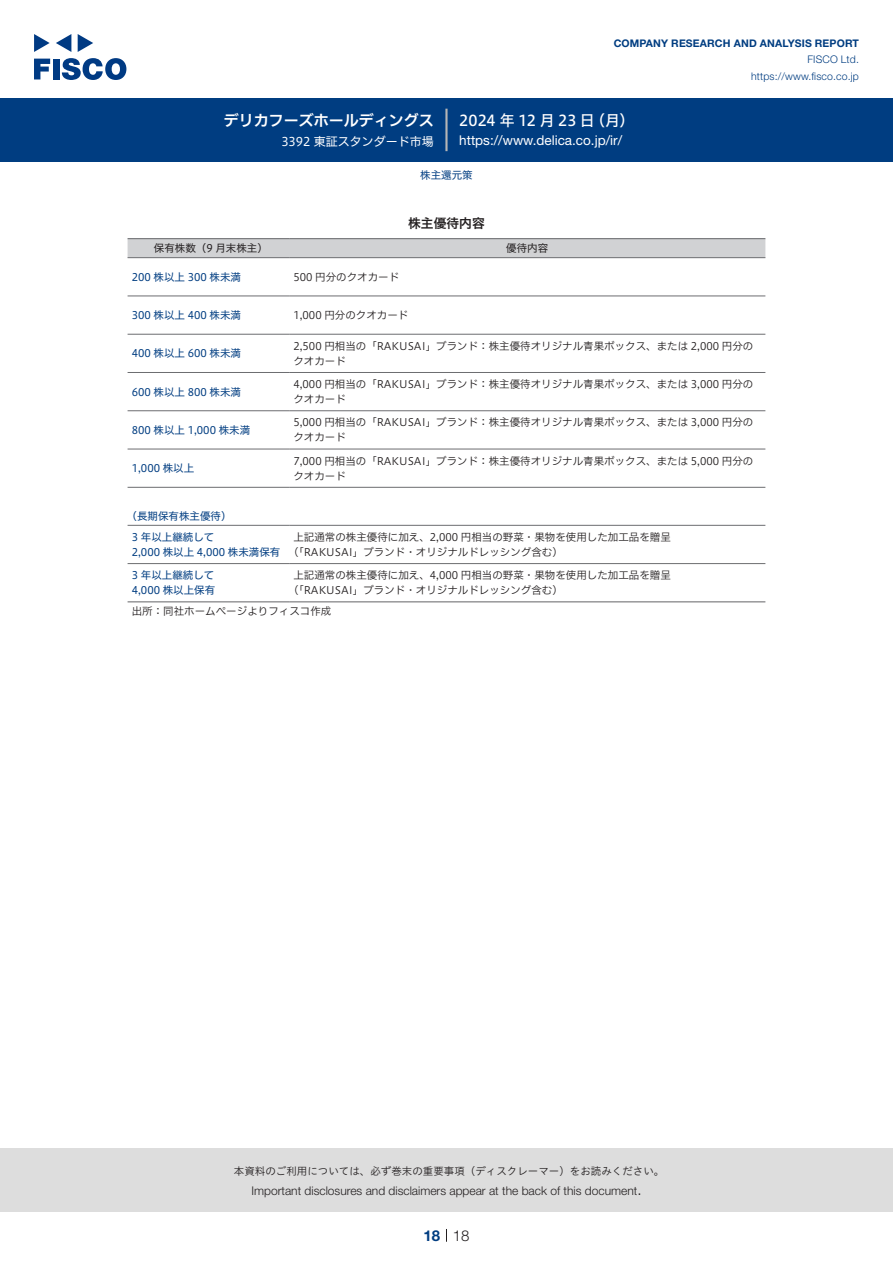
<style>
.page{position:relative;width:893px;height:1263px;background:#fff}
.page>*{position:absolute;margin:0;border:0;box-sizing:border-box;transform-origin:0 0}
.t1{font:15px "Hiragino UD Sans F Std N W5";letter-spacing:.005em;color:#fff}
.t2{font:15px "Hiragino UD Sans F Std N W6";color:#fff}
.t3{font:300 15px "Helvetica Neue LT Std";color:#231f20}
.t4{font:700 15px "Helvetica Neue LT Std";color:#003d81}
.t5{font:13.5px "Helvetica Neue LT Std";color:#fff}
.チャートタイトル{font:12.75px "Hiragino UD Sans F Std N W6";color:#231f20}
.t6{font:300 12px "Helvetica Neue LT Std";color:#231f20}
.t7{font:12px "Hiragino UD Sans F Std N W4";color:#fff}
.表組み基本スタイル{font:10.5px/15px "Hiragino UD Sans F Std N W3";color:#231f20}
.表左{font:10.5px "Hiragino UD Sans F Std N W4";color:#003d81}
.t8{font:10.5px "Hiragino UD Sans Std W3";color:#231f20}
.t9{font:700 10.5px "Helvetica Neue LT Std";letter-spacing:.015em;color:#003d81}
.t10{font:300 10.5px/16.5px "Helvetica Neue LT Std";letter-spacing:.015em;color:#003d81;text-align:right}
.表上{font:10.5px "Hiragino UD Sans F Std N W4";color:#231f20}
.ヘッダー{font:10.5px "Hiragino UD Sans F Std N W4";color:#003d81}
</style>
<div class="page">
<div style="left:0;top:1148px;width:893px;height:64px;background:#ddd"></div>
<svg style="left:34px;top:59px;width:16px;height:20px"></svg>
<div style="left:53px;top:59px;width:6px;height:20px;background:#003a83"></div>
<svg style="left:62px;top:58px;width:64px;height:22px"></svg>
<svg style="left:34px;top:34px;width:16px;height:18px"></svg>
<svg style="left:78px;top:34px;width:15px;height:18px"></svg>
<svg style="left:56px;top:34px;width:15px;height:18px"></svg>
<div style="left:0;top:98px;width:893px;height:64px;background:#003d81"></div>
<hr style="left:445px;top:109px;width:3px;height:42px;background:#b5b5b6">
<svg style="left:446px;top:1229px;width:1px;height:13px"></svg>
<div style="left:128px;top:239px;width:637px;height:18px;background:#d1d2d4"></div>
<hr style="left:128px;top:257px;width:161px;height:1px;background:#6c6d70">
<hr style="left:289px;top:257px;width:476px;height:1px;background:#6c6d70">
<hr style="left:128px;top:296px;width:161px;height:1px;background:#6c6d70">
<hr style="left:289px;top:296px;width:476px;height:1px;background:#6c6d70">
<hr style="left:128px;top:334px;width:161px;height:1px;background:#6c6d70">
<hr style="left:289px;top:334px;width:476px;height:1px;background:#6c6d70">
<hr style="left:128px;top:372px;width:161px;height:1px;background:#6c6d70">
<hr style="left:289px;top:372px;width:476px;height:1px;background:#6c6d70">
<hr style="left:128px;top:410px;width:161px;height:1px;background:#6c6d70">
<hr style="left:289px;top:410px;width:476px;height:1px;background:#6c6d70">
<hr style="left:128px;top:449px;width:161px;height:1px;background:#6c6d70">
<hr style="left:289px;top:449px;width:476px;height:1px;background:#6c6d70">
<hr style="left:128px;top:238px;width:161px;height:1px;background:#6c6d70">
<hr style="left:289px;top:238px;width:476px;height:1px;background:#6c6d70">
<hr style="left:128px;top:563px;width:161px;height:1px;background:#6c6d70">
<hr style="left:289px;top:563px;width:476px;height:1px;background:#6c6d70">
<hr style="left:128px;top:601px;width:161px;height:1px;background:#6c6d70">
<hr style="left:289px;top:601px;width:476px;height:1px;background:#6c6d70">
<hr style="left:128px;top:487px;width:161px;height:1px;background:#6c6d70">
<hr style="left:289px;top:487px;width:476px;height:1px;background:#6c6d70">
<hr style="left:128px;top:525px;width:161px;height:1px;background:#6c6d70">
<hr style="left:289px;top:525px;width:476px;height:1px;background:#6c6d70">
<h1 class="t2" style="left:224px;top:109px;width:212px">デリカフーズホールディングス</h1>
<p class="t7" style="left:281px;top:132px;width:154px">3392 東証スタンダード市場</p>
<p class="t9" style="left:614px;top:37px;width:247px">COMPANY RESEARCH AND ANALYSIS REPORT</p>
<p class="t10" style="left:751px;top:51px;width:109px">FISCO Ltd. https://www.fisco.co j p.</p>
<h1 class="t1" style="left:590px;top:109px;width:46px">（月(</h1>
<h1 class="t1" style="left:459px;top:109px;width:137px">2024 年 12 月23 日</h1>
<p class="t5" style="left:459px;top:132px;width:164px">https://www.delica. c o j p. /i r/</p>
<p class="表上" style="left:154px;top:240px;width:116px">保有株数（9 月末株主）</p>
<p class="表左" style="left:132px;top:269px;width:111px">200 株以上 300 株未満</p>
<p class="表左" style="left:132px;top:307px;width:111px">300 株以上 400 株未満</p>
<p class="表左" style="left:132px;top:345px;width:111px">400 株以上 600 株未満</p>
<p class="表左" style="left:132px;top:384px;width:111px">600 株以上 800 株未満</p>
<p class="表左" style="left:132px;top:422px;width:120px">800 株以上 1,000 株未満</p>
<p class="表左" style="left:132px;top:460px;width:64px">1,000 株以上</p>
<p class="表左" style="left:127px;top:508px;width:106px">（長期保有株主優待(</p>
<p class="表左" style="left:132px;top:529px;width:84px">3 年以上継続して</p>
<p class="表左" style="left:132px;top:544px;width:150px">2,000 株以上 4,000 株未満保有</p>
<p class="ヘッダー" style="left:420px;top:167px;width:54px">株主還元策</p>
<p class="チャートタイトル" style="left:408px;top:214px;width:78px">株主優待内容</p>
<p class="表組み基本スタイル" style="left:293px;top:269px;width:107px">500 円分のクオカード</p>
<p class="表組み基本スタイル" style="left:293px;top:307px;width:116px">1,000 円分のクオカード</p>
<p class="表上" style="left:506px;top:240px;width:43px">優待内容</p>
<p class="表組み基本スタイル" style="left:293px;top:338px;width:461px">2,500 円相当の「RAKUSAI」ブランド：株主優待オリジナル青果ボックス、または 2,000 円分の</p>
<p class="表組み基本スタイル" style="left:293px;top:353px;width:54px">クオカード</p>
<p class="表組み基本スタイル" style="left:293px;top:376px;width:461px">4,000 円相当の「RAKUSAI」ブランド：株主優待オリジナル青果ボックス、または 3,000 円分の</p>
<p class="表組み基本スタイル" style="left:293px;top:391px;width:54px">クオカード</p>
<p class="表組み基本スタイル" style="left:293px;top:414px;width:461px">5,000 円相当の「RAKUSAI」ブランド：株主優待オリジナル青果ボックス、または 3,000 円分の</p>
<p class="表組み基本スタイル" style="left:293px;top:429px;width:54px">クオカード</p>
<p class="表組み基本スタイル" style="left:293px;top:453px;width:461px">7,000 円相当の「RAKUSAI」ブランド：株主優待オリジナル青果ボックス、または 5,000 円分の</p>
<p class="表組み基本スタイル" style="left:293px;top:468px;width:54px">クオカード</p>
<p class="表組み基本スタイル" style="left:288px;top:529px;width:384px;text-indent:5px">上記通常の株主優待に加え、2,000 円相当の野菜・果物を使用した加工品を贈呈（「RAKUSAI」ブランド・オリジナルドレッシング含む(</p>
<p class="表左" style="left:132px;top:567px;width:84px">3 年以上継続して</p>
<p class="表左" style="left:132px;top:582px;width:85px">4,000 株以上保有</p>
<p class="表組み基本スタイル" style="left:288px;top:567px;width:384px;text-indent:5px">上記通常の株主優待に加え、4,000 円相当の野菜・果物を使用した加工品を贈呈（「RAKUSAI」ブランド・オリジナルドレッシング含む(</p>
<p class="表組み基本スタイル" style="left:132px;top:603px;width:201px">出所：同社ホームページよりフィスコ作成</p>
<p class="t8" style="left:234px;top:1163px;width:432px">本資料のご利用については、必ず巻末の重要事項（ディスクレーマー）をお読みください。</p>
<h1 class="t3" style="left:637px;top:1180px;width:6px">.</h1>
<p class="t6" style="left:251px;top:1183px;width:387px">Important disclosures and disclaimers appear at the back of this document</p>
<h1 class="t4" style="left:423px;top:1226px;width:18px">18</h1>
<h1 class="t3" style="left:453px;top:1226px;width:18px">18</h1>
</div>
